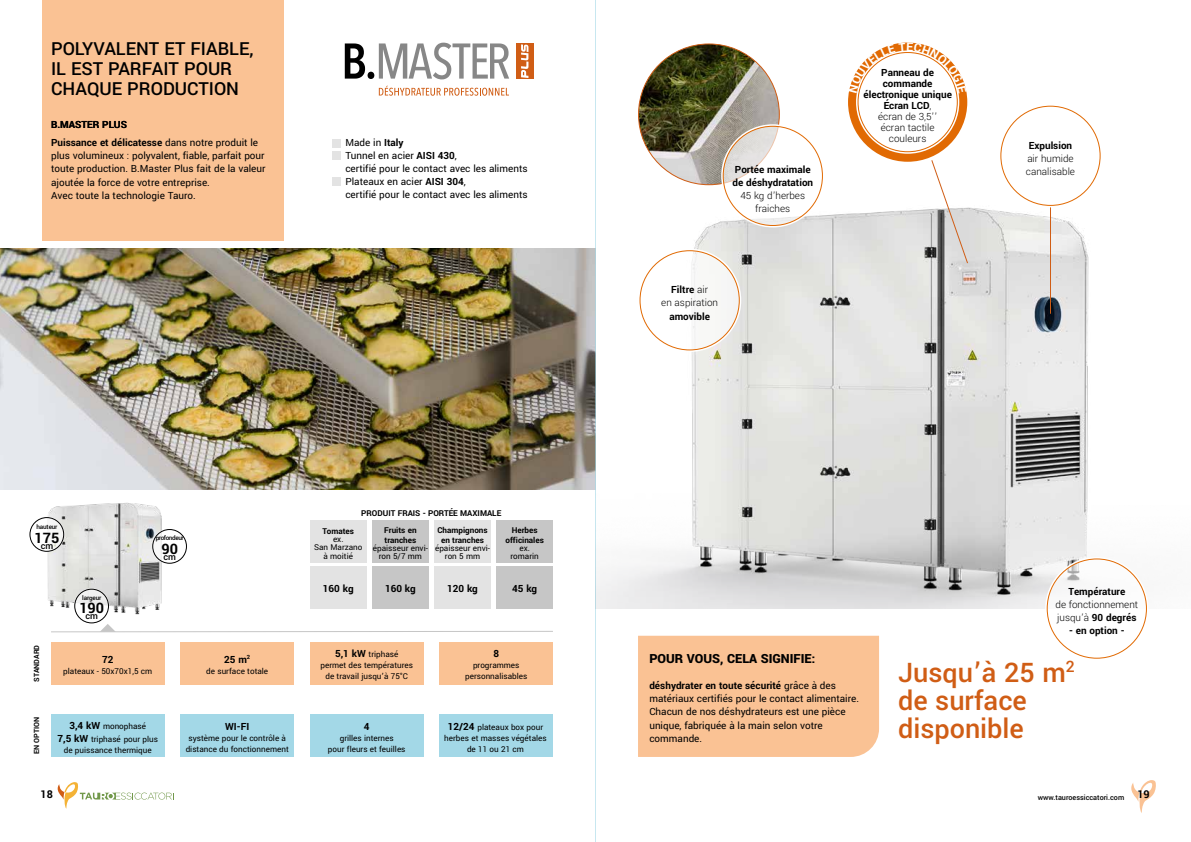
<style>
.page{position:relative;width:1191px;height:842px;background:#fff}
.page>*{position:absolute;margin:0;border:0;box-sizing:border-box;transform-origin:0 0}
.t1{font:500 30px/28px "Yantramanav";color:#d05d15}
.t2{font:500 20px/20px "Yantramanav";color:#000}
.t3{font:700 16px "Yantramanav";color:#000}
.t4{font:900 14px "Yantramanav";color:#000}
.t5{font:700 12px "Yantramanav";color:#000}
.t6{font:11px/13.2px "Yantramanav";color:#000}
.t7{font:700 11px/11px "Yantramanav";color:#000;text-align:center}
.t8{font:300 11px/13px "Yantramanav";color:#000}
.t9{font:500 10px "Yantramanav";color:#000}
.t10{font:9px/11px "Yantramanav";color:#000;text-align:center}
.t11{font:700 9px/9.7px "Yantramanav";color:#000;text-align:center}
.t12{font:500 8px "Yantramanav";color:#000}
.t13{font:700 8px "Yantramanav";color:#000}
.t14{font:500 7px "Yantramanav";letter-spacing:-.02em;color:#000}
.t15{font:500 7px "Yantramanav";letter-spacing:-.05em;color:#000}
.s1{font-weight:700}
.s2{font-weight:700;font-size:11px}
.s3{font-weight:300}
</style>
<div class="page">
<svg style="left:1131px;top:780px;width:25px;height:33px"></svg>
<svg style="left:58px;top:782px;width:116px;height:27px"></svg>
<div style="left:112px;top:801px;width:65px;height:8px;background:#fff"></div>
<div style="left:43px;top:0;width:240px;height:241px;background:#fac294"></div>
<img style="left:0;top:249px;width:595px;height:241px">
<div style="left:638px;top:636px;width:241px;height:121px;background:#fac294"></div>
<hr style="left:595px;top:0;width:1px;height:842px;background:#a3d8e7">
<svg style="left:51px;top:626px;width:502px;height:7px"></svg>
<img style="left:0;top:485px;width:217px;height:141px">
<div style="left:153px;top:529px;width:33px;height:34px;background:#fff;border-radius:50%"></div>
<div style="left:152px;top:529px;width:35px;height:35px;border:1px solid #fff;border-radius:50%"></div>
<div style="left:152px;top:529px;width:35px;height:34px;border:1px solid #000;border-radius:50%"></div>
<svg style="left:75px;top:589px;width:33px;height:34px"></svg>
<div style="left:74px;top:588px;width:35px;height:36px;border:1px solid #fff;border-radius:50%"></div>
<div style="left:74px;top:589px;width:35px;height:34px;border:1px solid #000;border-radius:50%"></div>
<svg style="left:30px;top:518px;width:34px;height:33px"></svg>
<div style="left:29px;top:517px;width:35px;height:35px;border:1px solid #fff;border-radius:50%"></div>
<div style="left:30px;top:517px;width:34px;height:35px;border:1px solid #000;border-radius:50%"></div>
<img style="left:596px;top:160px;width:549px;height:449px">
<hr style="left:1050px;top:205px;width:1px;height:109px;background:#d05d15">
<div style="left:1001px;top:106px;width:99px;height:99px;background:#fff;border-radius:50%"></div>
<div style="left:848px;top:43px;width:119px;height:119px;border:10px solid #e16a03;border-radius:50%"></div>
<div style="left:858px;top:53px;width:99px;height:99px;background:#fff;border-radius:50%"></div>
<svg style="left:930px;top:160px;width:38px;height:104px"></svg>
<div style="left:1047px;top:559px;width:99px;height:99px;background:#fff;border-radius:50%"></div>
<svg style="left:345px;top:43px;width:164px;height:36px"></svg>
<div style="left:516px;top:43px;width:17px;height:36px;background:#d05d15"></div>
<svg style="left:521px;top:44px;width:7px;height:34px"></svg>
<svg style="left:379px;top:86px;width:130px;height:10px"></svg>
<div style="left:332px;top:139px;width:9px;height:8px;background:#e3e3e3"></div>
<div style="left:332px;top:152px;width:9px;height:8px;background:#e3e3e3"></div>
<div style="left:332px;top:177px;width:9px;height:9px;background:#e3e3e3"></div>
<div style="left:640px;top:251px;width:99px;height:99px;background:#fff;border-radius:50%"></div>
<img style="left:638px;top:44px;width:141px;height:141px;border-radius:70px">
<svg style="left:723px;top:126px;width:99px;height:99px"></svg>
<div style="left:310px;top:566px;width:56px;height:43px;background:#e3e3e3"></div>
<div style="left:372px;top:566px;width:57px;height:43px;background:#c6c6c6"></div>
<div style="left:434px;top:566px;width:57px;height:43px;background:#e3e3e3"></div>
<div style="left:496px;top:566px;width:57px;height:43px;background:#c6c6c6"></div>
<div style="left:310px;top:521px;width:56px;height:42px;background:#e3e3e3"></div>
<div style="left:372px;top:521px;width:57px;height:42px;background:#c6c6c6"></div>
<div style="left:434px;top:521px;width:57px;height:42px;background:#e3e3e3"></div>
<div style="left:496px;top:521px;width:57px;height:42px;background:#c6c6c6"></div>
<div style="left:180px;top:642px;width:114px;height:42px;background:#fac294"></div>
<div style="left:310px;top:642px;width:113px;height:42px;background:#fac294"></div>
<div style="left:51px;top:642px;width:113px;height:42px;background:#fac294"></div>
<div style="left:310px;top:714px;width:113px;height:43px;background:#a3d8e7"></div>
<div style="left:439px;top:714px;width:114px;height:43px;background:#a3d8e7"></div>
<div style="left:51px;top:714px;width:113px;height:43px;background:#a3d8e7"></div>
<div style="left:180px;top:714px;width:114px;height:43px;background:#a3d8e7"></div>
<div style="left:439px;top:642px;width:114px;height:42px;background:#fac294"></div>
<svg style="left:848px;top:42px;width:119px;height:52px"></svg>
<h2 class="t2" style="left:51px;top:39px;width:204px">POLYVALENT ET FIABLE,<br>IL EST PARFAIT POUR<br>CHAQUE PRODUCTION</h2>
<p class="t7" style="left:51px;top:119px;width:77px">B.MASTER PLUS</p>
<p class="t6" style="left:51px;top:136px;width:216px"><span class="s1">Puissance et délicatesse</span> dans notre produit le plus volumineux : polyvalent, fiable, parfait pour toute production. B.Master Plus fait de la valeur ajoutée la force de votre entreprise.<br>Avec toute la technologie Tauro.</p>
<p class="t6" style="left:345px;top:136px;width:184px">Made in <span class="s1">Italy<br></span>Tunnel en acier <span class="s1">AISI 430</span>,<br>certifié pour le contact avec les aliments<br>Plateaux en acier <span class="s1">AISI 304</span>,<br>certifié pour le contact avec les aliments</p>
<p class="t11" style="left:361px;top:509px;width:141px">PRODUIT FRAIS - PORTÉE MAXIMALE</p>
<p class="t14" style="left:36px;top:522px;width:23px">hauteur</p>
<h3 class="t3" style="left:35px;top:528px;width:26px">175</h3>
<p class="t9" style="left:41px;top:539px;width:14px">cm</p>
<p class="t15" style="left:156px;top:534px;width:30px">profondeur</p>
<h3 class="t3" style="left:161px;top:540px;width:18px">90<sub>cm</sub></h3>
<p class="t11" style="left:322px;top:526px;width:33px">Tomates</p>
<p class="t10" style="left:314px;top:535px;width:50px;line-height:8.3px">ex.<br>San Marzano à moitié</p>
<p class="t11" style="left:384px;top:526px;width:34px;text-align:left">Fruits en tranches</p>
<p class="t10" style="left:373px;top:544px;width:57px;line-height:8.3px">épaisseur envi&shy;ron 5/7 mm</p>
<p class="t11" style="left:437px;top:526px;width:52px">Champignons en tranches</p>
<p class="t10" style="left:435px;top:544px;width:57px;line-height:8.3px">épaisseur envi&shy;ron 5 mm</p>
<p class="t11" style="left:505px;top:526px;width:40px">Herbes officinales</p>
<p class="t10" style="left:510px;top:544px;width:30px;line-height:8.3px">ex. romarin</p>
<p class="t14" style="left:82px;top:594px;width:21px">largeur</p>
<h3 class="t3" style="left:79px;top:598px;width:26px">190</h3>
<p class="t9" style="left:85px;top:610px;width:14px">cm</p>
<p class="t7" style="left:323px;top:584px;width:32px">160 kg</p>
<p class="t7" style="left:385px;top:584px;width:32px">160 kg</p>
<p class="t7" style="left:447px;top:584px;width:32px">120 kg</p>
<p class="t7" style="left:512px;top:584px;width:26px">45 kg</p>
<p class="t13" style="left:32px;top:682px;width:38px;rotate:-90deg">STANDARD</p>
<p class="t7" style="left:102px;top:654px;width:13px">72</p>
<p class="t10" style="left:63px;top:666px;width:90px">plateaux - 50x70x1,5 cm</p>
<p class="t7" style="left:224px;top:654px;width:28px">25 m<sup>2</sup></p>
<p class="t10" style="left:206px;top:666px;width:63px">de surface totale</p>
<p class="t10" style="left:320px;top:649px;width:94px"><span class="s2">5,1 kW</span> triphasé<br>permet des températures de travail jusqu’à 75°C</p>
<p class="t7" style="left:493px;top:649px;width:7px">8</p>
<p class="t10" style="left:465px;top:660px;width:64px">programmes personnalisables</p>
<p class="t13" style="left:32px;top:754px;width:39px;rotate:-90deg">EN OPTION</p>
<p class="t10" style="left:57px;top:720px;width:102px;line-height:13px"><span class="s2">3,4 kW</span> monophasé<br><span class="s2">7,5 kW</span> triphasé pour plus</p>
<p class="t10" style="left:64px;top:745px;width:89px">de puissance thermique</p>
<p class="t7" style="left:225px;top:721px;width:26px">WI-FI</p>
<p class="t10" style="left:186px;top:733px;width:105px">système pour le contrôle à distance du fonctionnement</p>
<p class="t7" style="left:364px;top:721px;width:7px">4</p>
<p class="t10" style="left:328px;top:733px;width:79px">grilles internes<br>pour fleurs et feuilles</p>
<p class="t10" style="left:444px;top:722px;width:104px"><span class="s2">12/24</span> plateaux box pour herbes et masses végétales de 11 ou 21 cm</p>
<p class="t7" style="left:732px;top:163px;width:82px;line-height:13.2px;text-align:left">Portée maximale de déshydratation</p>
<p class="t8" style="left:740px;top:189px;width:66px;text-align:center">45 kg d’herbes fraiches</p>
<p class="t8" style="left:661px;top:283px;width:58px;text-align:center"><span class="s1">Filtre</span> air<br>en aspiration</p>
<p class="t7" style="left:669px;top:311px;width:42px">amovible</p>
<p class="t7" style="left:863px;top:68px;width:90px">Panneau de commande électronique unique<br>Écran LCD<span class="s3">,<br>écran de 3,5’’<br>écran tactile couleurs</span></p>
<p class="t7" style="left:1028px;top:140px;width:45px">Expulsion</p>
<p class="t8" style="left:1026px;top:152px;width:51px">air humide canalisable</p>
<p class="t7" style="left:1068px;top:586px;width:58px">Température</p>
<p class="t8" style="left:1055px;top:598px;width:84px">de fonctionnement jusqu’à <span class="s1">90 degrés</span></p>
<p class="t7" style="left:1069px;top:626px;width:57px">- en option -</p>
<p class="t4" style="left:649px;top:649px;width:168px">POUR VOUS, CELA SIGNIFIE:</p>
<p class="t6" style="left:649px;top:679px;width:211px"><span class="s1">déshydrater en toute sécurité</span> grâce à des matériaux certifiés pour le contact alimentaire.<br>Chacun de nos déshydrateurs est une pièce unique, fabriquée à la main selon votre commande.</p>
<h1 class="t1" style="left:898px;top:659px;width:178px">Jusqu’à 25 m<sup>2 </sup>de surface disponible</h1>
<p class="t5" style="left:41px;top:787px;width:14px">18</p>
<p class="t12" style="left:1037px;top:792px;width:113px">www.tauroessiccatori.com <sup>19</sup></p>
</div>
